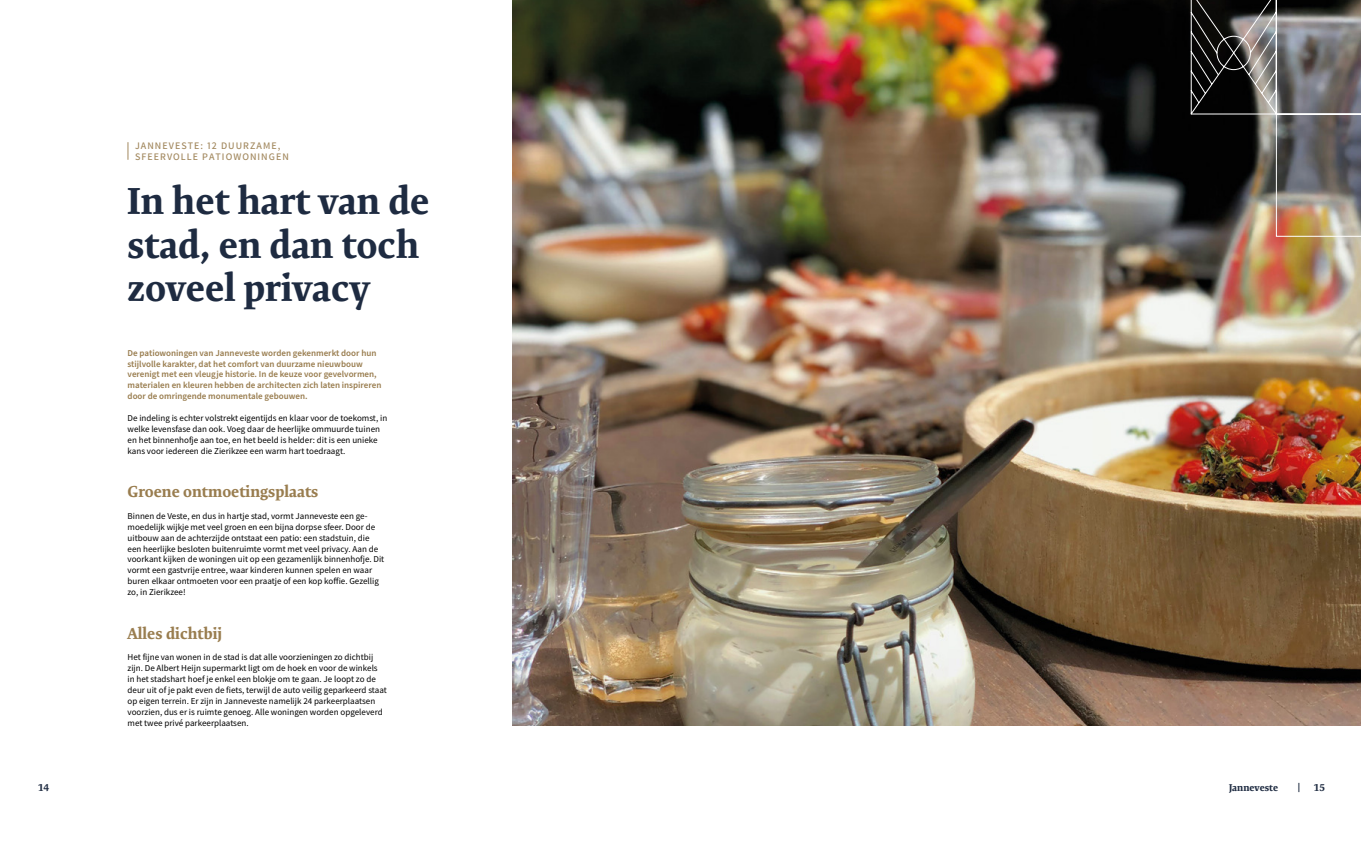
<style>
.page{position:relative;width:1361px;height:842px;background:#fff}
.page>*{position:absolute;margin:0;border:0;box-sizing:border-box;transform-origin:0 0}
.t1{font:700 38px/43.5px "Expo Serif Pro";color:#1e2b41}
.t2{font:700 16px "Expo Serif Pro";color:#997d4f}
.t3{font:600 10px/10.9px "Varta";letter-spacing:.105em;color:#a2885e}
.t4{font:700 10px "Expo Serif Pro";color:#1e2b41}
.t5{font:9px/10.9px "Source Sans Pro";color:#000}
.t6{font:600 9px/10.9px "Source Sans Pro";color:#997d4f}
</style>
<div class="page">
<img style="left:512px;top:0;width:849px;height:726px">
<svg style="left:128px;top:142px;width:1px;height:18px"></svg>
<img style="left:1190px;top:0;width:171px;height:237px">
<p class="t3" style="left:135px;top:140px;width:155px">JANNEVESTE: 12 DUURZAME,<br>SFEERVOLLE PATIOWONINGEN</p>
<h1 class="t1" style="left:128px;top:179px;width:303px">In het hart van de stad, en dan toch zoveel privacy</h1>
<p class="t6" style="left:128px;top:347px;width:255px">De patiowoningen van Janneveste worden gekenmerkt door hun stijlvolle karakter, dat het comfort van duurzame nieuwbouw verenigt met een vleugje historie. In de keuze voor gevelvormen, materialen en kleuren hebben de architecten zich laten inspireren door de omringende monumentale gebouwen.</p>
<p class="t5" style="left:128px;top:412px;width:261px">De indeling is echter volstrekt eigentijds en klaar voor de toekomst, in welke levensfase dan ook. Voeg daar de heerlijke ommuurde tuinen en het binnenhofje aan toe, en het beeld is helder: dit is een unieke kans voor iedereen die Zierikzee een warm hart toedraagt.</p>
<h2 class="t2" style="left:128px;top:482px;width:192px">Groene ontmoetingsplaats</h2>
<p class="t5" style="left:128px;top:510px;width:258px">Binnen de Veste, en dus in hartje stad, vormt Janneveste een ge&shy;moedelijk wijkje met veel groen en een bijna dorpse sfeer. Door de uitbouw aan de achterzijde ontstaat een patio: een stadstuin, die een heerlijke besloten buitenruimte vormt met veel privacy. Aan de voorkant kijken de woningen uit op een gezamenlijk binnenhofje. Dit vormt een gastvrije entree, waar kinderen kunnen spelen en waar buren elkaar ontmoeten voor een praatje of een kop koffie. Gezellig zo, in Zierikzee!</p>
<h2 class="t2" style="left:128px;top:623px;width:96px">Alles dichtbij</h2>
<p class="t5" style="left:128px;top:652px;width:261px">Het fijne van wonen in de stad is dat alle voorzieningen zo dichtbij zijn. De Albert Heijn supermarkt ligt om de hoek en voor de winkels in het stadshart hoef je enkel een blokje om te gaan. Je loopt zo de deur uit of je pakt even de fiets, terwijl de auto veilig geparkeerd staat op eigen terrein. Er zijn in Janneveste namelijk 24 parkeerplaatsen voorzien, dus er is ruimte genoeg. Alle woningen worden opgeleverd met twee privé parkeerplaatsen.</p>
<p class="t4" style="left:38px;top:781px;width:13px">14</p>
<p class="t4" style="left:1229px;top:781px;width:51px">Janneveste</p>
<p class="t4" style="left:1297px;top:780px;width:5px">|</p>
<p class="t4" style="left:1314px;top:781px;width:13px">15</p>
</div>
